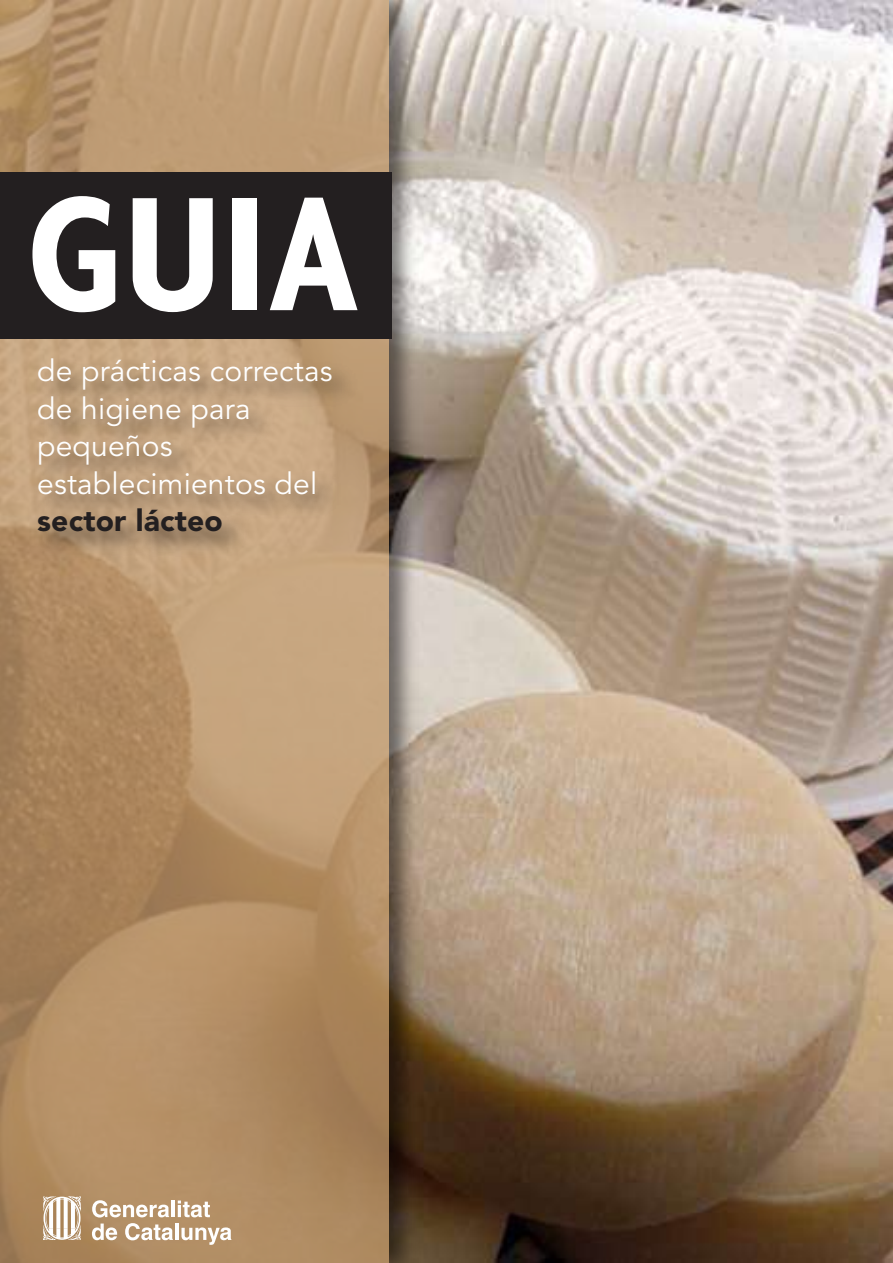
<style>
.page{position:relative;width:893px;height:1263px;background:#fff}
.page>*{position:absolute;margin:0;border:0;box-sizing:border-box;transform-origin:0 0}
.t1{font:700 condensed 175.5px "Agenda";color:#fff}
.t2{font:30px/37.5px "Avenir LT Std";letter-spacing:.005em;color:#fff}
.t3{font:900 30px "Avenir LT Std";letter-spacing:.005em;color:#231f20}
</style>
<div class="page">
<img style="left:425px;top:0;width:468px;height:1263px">
<img style="left:389px;top:0;width:36px;height:1263px">
<svg style="left:0;top:0;width:389px;height:1263px;background:#b28e66"></svg>
<img style="left:25px;top:344px;width:361px;height:429px">
<div style="left:0;top:173px;width:391px;height:166px;background:#231f20"></div>
<svg style="left:92px;top:1200px;width:77px;height:17px"></svg>
<hr style="left:171px;top:1201px;width:4px;height:16px;background:#fff">
<svg style="left:178px;top:1200px;width:32px;height:17px"></svg>
<svg style="left:92px;top:1223px;width:25px;height:17px"></svg>
<svg style="left:125px;top:1223px;width:48px;height:17px"></svg>
<hr style="left:175px;top:1223px;width:3px;height:17px;background:#fff">
<svg style="left:181px;top:1227px;width:50px;height:18px"></svg>
<svg style="left:43px;top:1196px;width:38px;height:44px"></svg>
<h1 class="t1" style="left:27px;top:151px;width:333px">GUIA</h1>
<p class="t2" style="left:37px;top:353px;width:297px">de prácticas correctas de higiene para pequeños establecimientos del</p>
<p class="t3" style="left:37px;top:502px;width:187px">sector lácteo</p>
</div>
